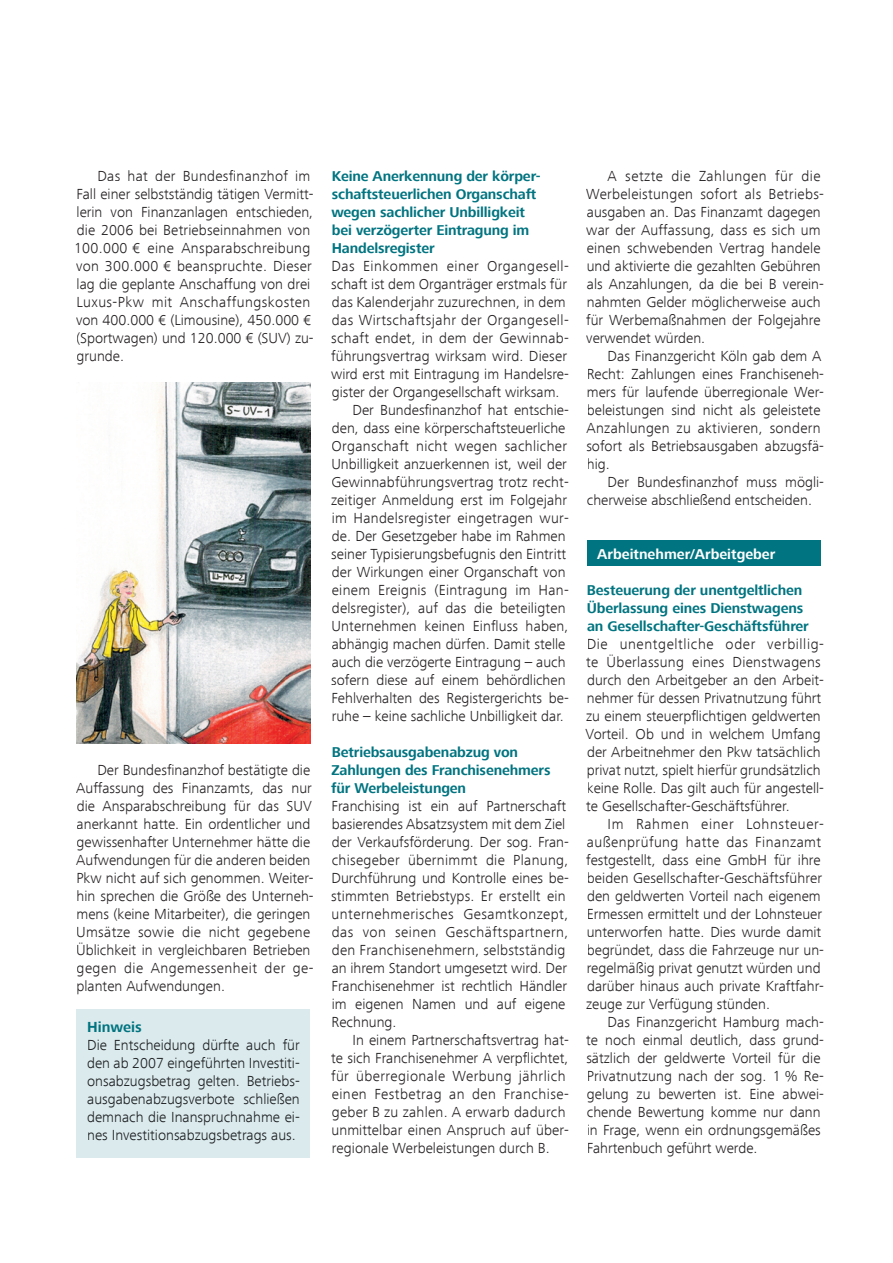
<style>
.page{position:relative;width:893px;height:1263px;background:#fff}
.page>*{position:absolute;margin:0;border:0;box-sizing:border-box;transform-origin:0 0}
.t1{font:300 15px/18px "Frutiger Next Com";color:#231f20}
.t2{font:300 15px/18px "Frutiger Next Com";color:#1a1c1f;text-align:justify}
.t3{font:300 15px "Frutiger Next Com";letter-spacing:.02em;color:#231f20}
.t4{font:300 15px "Frutiger Next Com";letter-spacing:.03em;color:#231f20}
.t5{font:700 15px "Frutiger Next Com";color:#007480}
.t6{font:700 14.7px/18px "Frutiger Next Com";letter-spacing:-.01em;color:#007480}
.t7{font:700 14.7px "Frutiger Next Com";color:#fff}
</style>
<div class="page">
<div style="left:77px;top:1009px;width:233px;height:148px;background:#dbeaed"></div>
<div style="left:587px;top:541px;width:234px;height:25px;background:#007480"></div>
<img style="left:77px;top:382px;width:233px;height:362px">
<p class="t1" style="left:74px;top:167px;width:241px;text-indent:23px">Das hat der Bundesfinanzhof im Fall einer selbstständig tätigen Vermitt&shy;lerin von Finanzanlagen entschieden, die 2006 bei Betriebseinnahmen von 100.000 € eine Ansparabschreibung von 300.000 € beanspruchte. Dieser lag die geplante Anschaffung von drei Luxus-Pkw mit Anschaffungskosten von 400.000 € (Limousine), 450.000 € (Sportwagen) und 120.000 € (SUV) zu&shy;grunde.</p>
<p class="t1" style="left:76px;top:761px;width:239px;text-indent:21px">Der Bundesfinanzhof bestätigte die Auffassung des Finanzamts, das nur die Ansparabschreibung für das SUV anerkannt hatte. Ein ordentlicher und gewissenhafter Unternehmer hätte die Aufwendungen für die anderen beiden Pkw nicht auf sich genommen. Weiter&shy;hin sprechen die Größe des Unterneh&shy;mens (keine Mitarbeiter), die geringen Umsätze sowie die nicht gegebene Üblichkeit in vergleichbaren Betrieben gegen die Angemessenheit der ge&shy;planten Aufwendungen.</p>
<p class="t5" style="left:87px;top:1019px;width:56px">Hinweis</p>
<p class="t2" style="left:87px;top:1036px;width:214px">Die Entscheidung dürfte auch für den ab 2007 eingeführten Investiti&shy;onsabzugsbetrag gelten. Betriebs&shy;ausgabenabzugsverbote schließen demnach die Inanspruchnahme ei&shy;nes Investitionsabzugsbetrags aus.</p>
<p class="t6" style="left:331px;top:167px;width:211px">Keine Anerkennung der körper&shy;schaftsteuerlichen Organschaft wegen sachlicher Unbilligkeit bei verzögerter Eintragung im<br>Handelsregister</p>
<p class="t4" style="left:332px;top:257px;width:239px">Das Einkommen einer Organgesell-</p>
<p class="t1" style="left:331px;top:275px;width:237px">schaft ist dem Organträger erstmals für</p>
<p class="t1" style="left:332px;top:293px;width:235px">das Kalenderjahr zuzurechnen, in dem</p>
<p class="t4" style="left:332px;top:311px;width:238px">das Wirtschaftsjahr der Organgesell-</p>
<p class="t3" style="left:331px;top:329px;width:239px">schaft endet, in dem der Gewinnab-</p>
<p class="t1" style="left:331px;top:347px;width:238px">führungsvertrag wirksam wird. Dieser</p>
<p class="t1" style="left:331px;top:365px;width:239px">wird erst mit Eintragung im Handelsre-</p>
<p class="t1" style="left:332px;top:383px;width:229px">gister der Organgesellschaft wirksam.</p>
<p class="t1" style="left:352px;top:401px;width:218px">Der Bundesfinanzhof hat entschie-</p>
<p class="t1" style="left:332px;top:419px;width:235px">den, dass eine körperschaftsteuerliche</p>
<p class="t3" style="left:332px;top:437px;width:237px">Organschaft nicht wegen sachlicher</p>
<p class="t1" style="left:331px;top:455px;width:237px">Unbilligkeit anzuerkennen ist, weil der</p>
<p class="t1" style="left:331px;top:473px;width:239px">Gewinnabführungsvertrag trotz recht-</p>
<p class="t1" style="left:331px;top:491px;width:237px">zeitiger Anmeldung erst im Folgejahr</p>
<p class="t3" style="left:332px;top:509px;width:239px">im Handelsregister eingetragen wur-</p>
<p class="t1" style="left:332px;top:527px;width:235px">de. Der Gesetzgeber habe im Rahmen</p>
<p class="t1" style="left:331px;top:545px;width:236px">seiner Typisierungsbefugnis den Eintritt</p>
<p class="t1" style="left:332px;top:563px;width:235px">der Wirkungen einer Organschaft von</p>
<p class="t3" style="left:332px;top:581px;width:239px">einem Ereignis (Eintragung im Han-</p>
<p class="t1" style="left:332px;top:599px;width:235px">delsregister), auf das die beteiligten</p>
<p class="t1" style="left:331px;top:617px;width:239px">Unternehmen keinen Einfluss haben,</p>
<p class="t1" style="left:332px;top:635px;width:235px">abhängig machen dürfen. Damit stelle</p>
<p class="t1" style="left:332px;top:653px;width:235px">auch die verzögerte Eintragung – auch</p>
<p class="t1" style="left:331px;top:671px;width:236px">sofern diese auf einem behördlichen</p>
<p class="t1" style="left:332px;top:689px;width:239px">Fehlverhalten des Registergerichts be-</p>
<p class="t1" style="left:332px;top:707px;width:234px">ruhe – keine sachliche Unbilligkeit dar.</p>
<p class="t6" style="left:331px;top:743px;width:221px">Betriebsausgabenabzug von<br>Zahlungen des Franchisenehmers für Werbeleistungen</p>
<p class="t1" style="left:331px;top:797px;width:239px">Franchising ist ein auf Partnerschaft basierendes Absatzsystem mit dem Ziel der Verkaufsförderung. Der sog. Fran&shy;chisegeber übernimmt die Planung, Durchführung und Kontrolle eines be&shy;stimmten Betriebstyps. Er erstellt ein unternehmerisches Gesamtkonzept, das von seinen Geschäftspartnern, den Franchisenehmern, selbstständig an ihrem Standort umgesetzt wird. Der Franchisenehmer ist rechtlich Händler im eigenen Namen und auf eigene Rechnung.</p>
<p class="t1" style="left:331px;top:1031px;width:239px;text-indent:22px">In einem Partnerschaftsvertrag hat&shy;te sich Franchisenehmer A verpflichtet, für überregionale Werbung jährlich einen Festbetrag an den Franchise&shy;geber B zu zahlen. A erwarb dadurch unmittelbar einen Anspruch auf über&shy;regionale Werbeleistungen durch B.</p>
<p class="t1" style="left:586px;top:167px;width:239px;text-indent:22px">A setzte die Zahlungen für die Werbeleistungen sofort als Betriebs&shy;ausgaben an. Das Finanzamt dagegen war der Auffassung, dass es sich um einen schwebenden Vertrag handele und aktivierte die gezahlten Gebühren als Anzahlungen, da die bei B verein&shy;nahmten Gelder möglicherweise auch für Werbemaßnahmen der Folgejahre verwendet würden.</p>
<p class="t1" style="left:586px;top:347px;width:239px;text-indent:21px">Das Finanzgericht Köln gab dem A<br>Recht: Zahlungen eines Franchiseneh&shy;mers für laufende überregionale Wer&shy;beleistungen sind nicht als geleistete<br>Anzahlungen zu aktivieren, sondern sofort als Betriebsausgaben abzugsfä&shy;hig.</p>
<p class="t1" style="left:587px;top:473px;width:239px;text-indent:21px">Der Bundesfinanzhof muss mögli&shy;cherweise abschließend entscheiden.</p>
<p class="t7" style="left:597px;top:545px;width:180px">Arbeitnehmer/Arbeitgeber</p>
<p class="t6" style="left:587px;top:581px;width:224px">Besteuerung der unentgeltlichen<br>Überlassung eines Dienstwagens an Gesellschafter-Geschäftsführer</p>
<p class="t1" style="left:586px;top:635px;width:240px">Die unentgeltliche oder verbillig&shy;te Überlassung eines Dienstwagens durch den Arbeitgeber an den Arbeit&shy;nehmer für dessen Privatnutzung führt zu einem steuerpflichtigen geldwerten Vorteil. Ob und in welchem Umfang der Arbeitnehmer den Pkw tatsächlich privat nutzt, spielt hierfür grundsätzlich keine Rolle. Das gilt auch für angestell&shy;te Gesellschafter-Geschäftsführer.</p>
<p class="t1" style="left:586px;top:815px;width:239px;text-indent:22px">Im Rahmen einer Lohnsteuer&shy;außenprüfung hatte das Finanzamt festgestellt, dass eine GmbH für ihre beiden Gesellschafter-Geschäftsführer den geldwerten Vorteil nach eigenem Ermessen ermittelt und der Lohnsteuer unterworfen hatte. Dies wurde damit begründet, dass die Fahrzeuge nur un&shy;regelmäßig privat genutzt würden und darüber hinaus auch private Kraftfahr&shy;zeuge zur Verfügung stünden.</p>
<p class="t1" style="left:586px;top:1013px;width:239px;text-indent:21px">Das Finanzgericht Hamburg mach&shy;te noch einmal deutlich, dass grund&shy;sätzlich der geldwerte Vorteil für die Privatnutzung nach der sog. 1 % Re&shy;gelung zu bewerten ist. Eine abwei&shy;chende Bewertung komme nur dann in Frage, wenn ein ordnungsgemäßes Fahrtenbuch geführt werde.</p>
</div>
